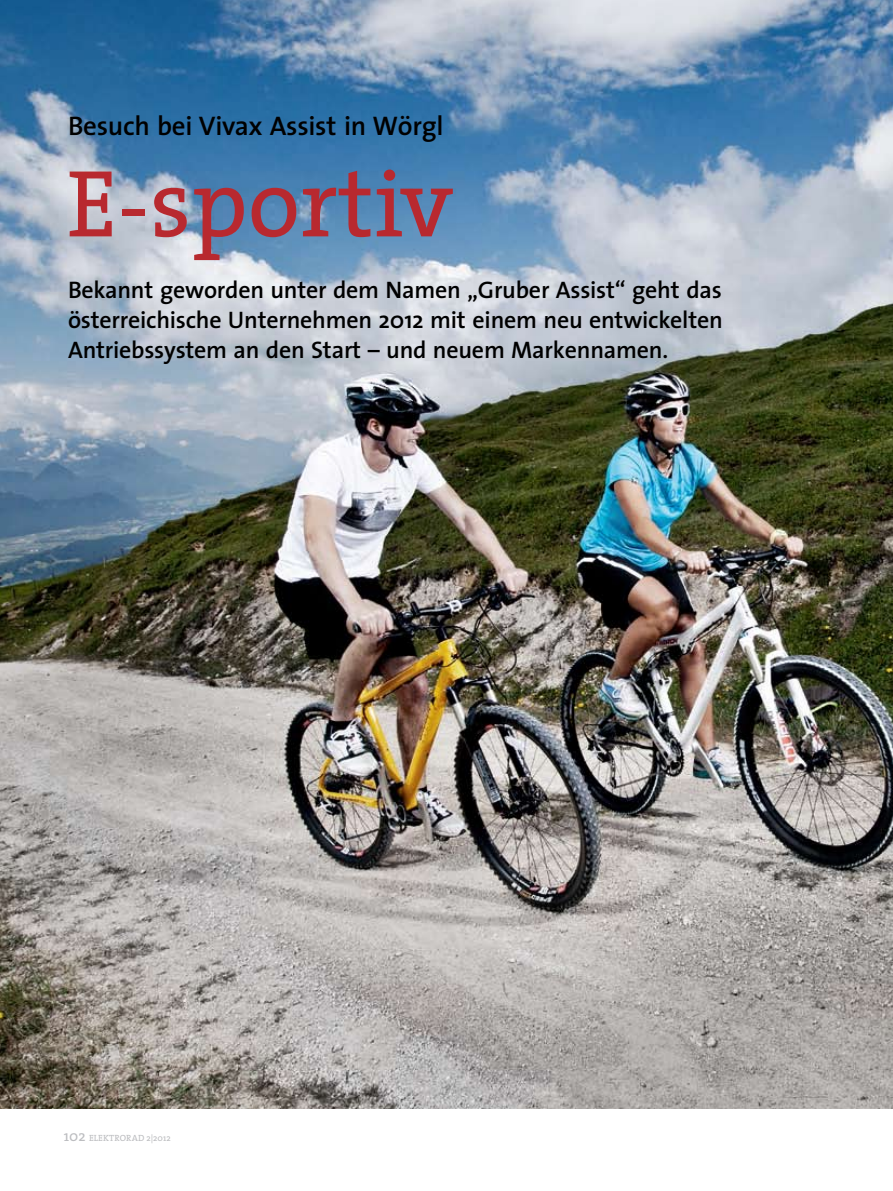
<style>
.page{position:relative;width:893px;height:1191px;background:#fff}
.page>*{position:absolute;margin:0;border:0;box-sizing:border-box;transform-origin:0 0}
.t1{font:96px "The Serif";color:#b8292f}
.t2{font:600 27px "The Sans";letter-spacing:-.01em;color:#000}
.t3{font:600 24px/30px "The Sans";letter-spacing:-.01em;color:#000;text-align:justify}
.t4{font:9px "The Serif";letter-spacing:.015em;color:#bcbdc0}
.s1{font-size:15px}
</style>
<div class="page">
<img style="left:0;top:0;width:893px;height:1108px">
<p class="t2" style="left:68px;top:103px;width:377px">Besuch bei Vivax Assist in Wörgl</p>
<h1 class="t1" style="left:67px;top:124px;width:388px">E-SPORTIV</h1>
<p class="t3" style="left:68px;top:274px;width:656px">Bekannt geworden unter dem Namen „Gruber Assist“ geht das österreichische Unternehmen 2012 mit einem neu entwickelten Antriebssystem an den Start – und neuem Markennamen.</p>
<p class="t4" style="left:64px;top:1130px;width:108px"><span class="s1">102</span> ELEKTRORAD 2|2012</p>
</div>
